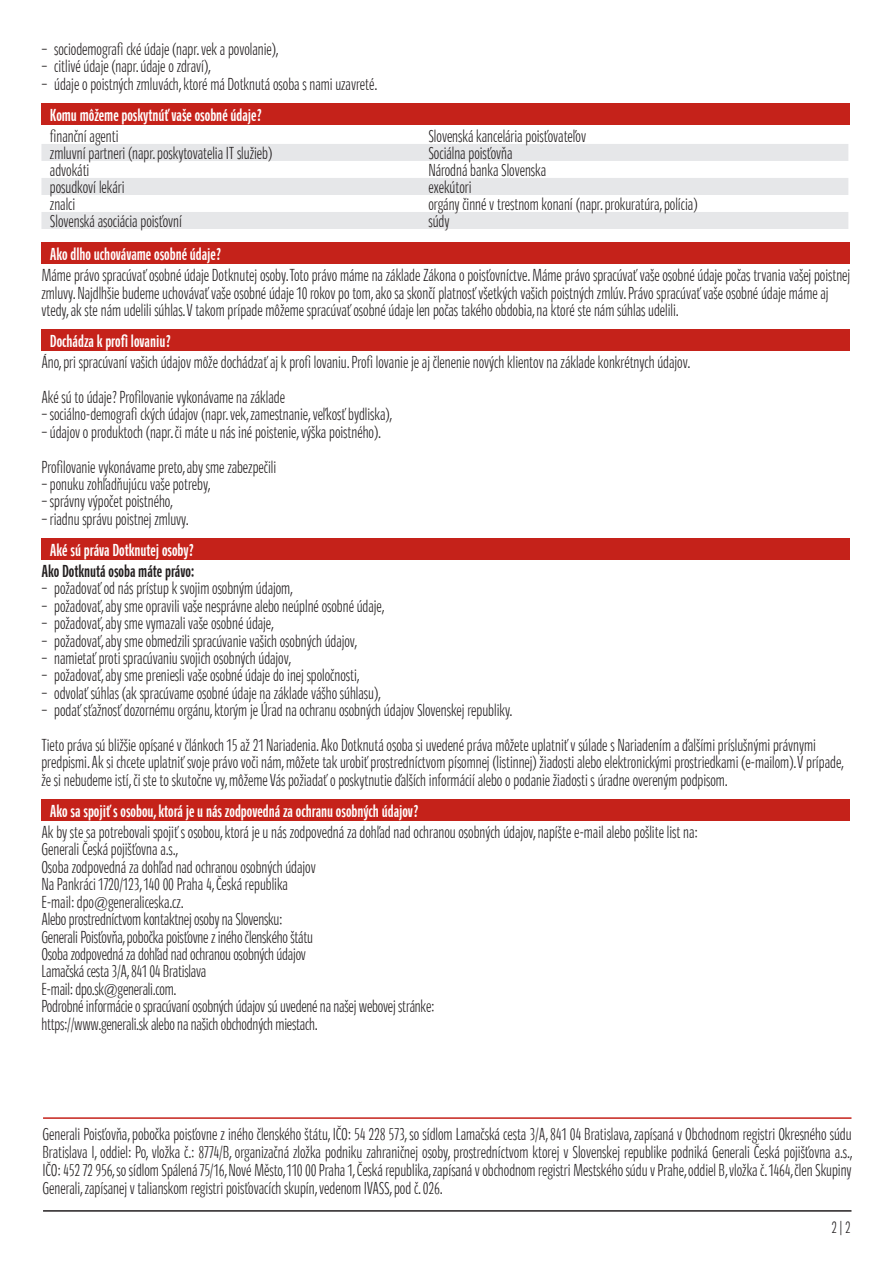
<style>
.page{position:relative;width:893px;height:1263px;background:#fff}
.page>*{position:absolute;margin:0;border:0;box-sizing:border-box;transform-origin:0 0}
.t1{font:18px/17.4px "Polo Extracondensed";color:#231f20}
.t2{font:700 18px "Polo Extracondensed";color:#fff}
.t3{font:700 18px "Polo Extracondensed";color:#231f20}
.t4{font:17.25px "Polo Extracondensed";color:#231f20}
</style>
<div class="page">
<div style="left:41px;top:103px;width:809px;height:22px;background:#c5221a"></div>
<svg style="left:41px;top:144px;width:807px;height:85px;fill:#e6e7e9"></svg>
<div style="left:41px;top:242px;width:809px;height:22px;background:#c5221a"></div>
<div style="left:41px;top:329px;width:809px;height:22px;background:#c5221a"></div>
<div style="left:41px;top:538px;width:809px;height:22px;background:#c5221a"></div>
<div style="left:41px;top:799px;width:809px;height:22px;background:#c5221a"></div>
<hr style="left:43px;top:1117px;width:808px;height:2px;background:#c5221a">
<hr style="left:43px;top:1210px;width:808px;height:1px;background:#231f20">
<p class="t1" style="left:41px;top:41px;width:239px">– sociodemografi cké údaje (napr. vek a povolanie),</p>
<p class="t1" style="left:41px;top:58px;width:171px">– citlivé údaje (napr. údaje o zdraví),</p>
<p class="t1" style="left:41px;top:75px;width:337px">– údaje o poistných zmluvách, ktoré má Dotknutá osoba s nami uzavreté.</p>
<p class="t2" style="left:50px;top:105px;width:213px">Komu môžeme poskytnúť vaše osobné údaje?</p>
<p class="t1" style="left:50px;top:128px;width:70px">finanční agenti</p>
<p class="t1" style="left:428px;top:128px;width:159px">Slovenská kancelária poisťovateľov</p>
<p class="t1" style="left:50px;top:145px;width:224px">zmluvní partneri (napr. poskytovatelia IT služieb)</p>
<p class="t1" style="left:428px;top:145px;width:86px">Sociálna poisťovňa</p>
<p class="t1" style="left:50px;top:162px;width:41px">advokáti</p>
<p class="t1" style="left:428px;top:162px;width:119px">Národná banka Slovenska</p>
<p class="t1" style="left:50px;top:179px;width:76px">posudkoví lekári</p>
<p class="t1" style="left:428px;top:179px;width:45px">exekútori</p>
<p class="t1" style="left:50px;top:196px;width:27px">znalci</p>
<p class="t1" style="left:428px;top:196px;width:270px">orgány činné v trestnom konaní (napr. prokuratúra, polícia)</p>
<p class="t1" style="left:50px;top:213px;width:134px">Slovenská asociácia poisťovní</p>
<p class="t1" style="left:428px;top:213px;width:22px">súdy</p>
<p class="t2" style="left:50px;top:244px;width:172px">Ako dlho uchovávame osobné údaje?</p>
<p class="t1" style="left:41px;top:267px;width:810px">Máme právo spracúvať osobné údaje Dotknutej osoby. Toto právo máme na základe Zákona o poisťovníctve. Máme právo spracúvať vaše osobné údaje počas trvania vašej poistnej zmluvy. Najdlhšie budeme uchovávať vaše osobné údaje 10 rokov po tom, ako sa skončí platnosť všetkých vašich poistných zmlúv. Právo spracúvať vaše osobné údaje máme aj vtedy, ak ste nám udelili súhlas. V takom prípade môžeme spracúvať osobné údaje len počas takého obdobia, na ktoré ste nám súhlas udelili.</p>
<p class="t2" style="left:50px;top:331px;width:122px">Dochádza k profi lovaniu?</p>
<p class="t1" style="left:41px;top:345px;width:650px;line-height:34.8px">Áno, pri spracúvaní vašich údajov môže dochádzať aj k profi lovaniu. Profi lovanie je aj členenie nových klientov na základe konkrétnych údajov.<br>Aké sú to údaje? Profilovanie vykonávame na základe</p>
<p class="t1" style="left:41px;top:406px;width:352px">– sociálno-demografi ckých údajov (napr. vek, zamestnanie, veľkosť bydliska),</p>
<p class="t1" style="left:41px;top:415px;width:341px;line-height:34.8px">– údajov o produktoch (napr. či máte u nás iné poistenie, výška poistného).<br>Profilovanie vykonávame preto, aby sme zabezpečili</p>
<p class="t1" style="left:41px;top:476px;width:170px">– ponuku zohľadňujúcu vaše potreby,</p>
<p class="t1" style="left:41px;top:493px;width:133px">– správny výpočet poistného,</p>
<p class="t1" style="left:41px;top:510px;width:149px">– riadnu správu poistnej zmluvy.</p>
<p class="t2" style="left:50px;top:540px;width:145px">Aké sú práva Dotknutej osoby?</p>
<p class="t3" style="left:41px;top:561px;width:154px">Ako Dotknutá osoba máte právo:</p>
<p class="t1" style="left:41px;top:580px;width:253px">– požadovať od nás prístup k svojim osobným údajom,</p>
<p class="t1" style="left:41px;top:597px;width:345px">– požadovať, aby sme opravili vaše nesprávne alebo neúplné osobné údaje,</p>
<p class="t1" style="left:41px;top:615px;width:234px">– požadovať, aby sme vymazali vaše osobné údaje,</p>
<p class="t1" style="left:41px;top:632px;width:317px">– požadovať, aby sme obmedzili spracúvanie vašich osobných údajov,</p>
<p class="t1" style="left:41px;top:650px;width:251px">– namietať proti spracúvaniu svojich osobných údajov,</p>
<p class="t1" style="left:41px;top:667px;width:320px">– požadovať, aby sme preniesli vaše osobné údaje do inej spoločnosti,</p>
<p class="t1" style="left:41px;top:684px;width:341px">– odvolať súhlas (ak spracúvame osobné údaje na základe vášho súhlasu),</p>
<p class="t1" style="left:41px;top:693px;width:776px;line-height:34.8px">– podať sťažnosť dozornému orgánu, ktorým je Úrad na ochranu osobných údajov Slovenskej republiky.<br>Tieto práva sú bližšie opísané v článkoch 15 až 21 Nariadenia. Ako Dotknutá osoba si uvedené práva môžete uplatniť v súlade s Nariadením a ďalšími príslušnými právnymi</p>
<p class="t1" style="left:41px;top:754px;width:804px">predpismi. Ak si chcete uplatniť svoje právo voči nám, môžete tak urobiť prostredníctvom písomnej (listinnej) žiadosti alebo elektronickými prostriedkami (e-mailom). V prípade, že si nebudeme istí, či ste to skutočne vy, môžeme Vás požiadať o poskytnutie ďalších informácií alebo o podanie žiadosti s úradne overeným podpisom.</p>
<p class="t2" style="left:50px;top:801px;width:369px">Ako sa spojiť s osobou, ktorá je u nás zodpovedná za ochranu osobných údajov?</p>
<p class="t1" style="left:41px;top:824px;width:658px">Ak by ste sa potrebovali spojiť s osobou, ktorá je u nás zodpovedná za dohľad nad ochranou osobných údajov, napíšte e-mail alebo pošlite list na:<br>Generali Česká pojišťovna a.s.,<br>Osoba zodpovedná za dohľad nad ochranou osobných údajov<br>Na Pankráci 1720/123, 140 00 Praha 4, Česká republika<br>E-mail: dpo@generaliceska.cz.<br>Alebo prostredníctvom kontaktnej osoby na Slovensku:<br>Generali Poisťovňa, pobočka poisťovne z iného členského štátu<br>Osoba zodpovedná za dohľad nad ochranou osobných údajov<br>Lamačská cesta 3/A, 841 04 Bratislava<br>E-mail: dpo.sk@generali.com.<br>Podrobné informácie o spracúvaní osobných údajov sú uvedené na našej webovej stránke:<br>https://www.generali.sk alebo na našich obchodných miestach.</p>
<p class="t1" style="left:43px;top:1126px;width:811px;line-height:18px;text-align:justify">Generali Poisťovňa, pobočka poisťovne z iného členského štátu, IČO: 54 228 573, so sídlom Lamačská cesta 3/A, 841 04 Bratislava, zapísaná v Obchodnom registri Okresného súdu Bratislava I, oddiel: Po, vložka č.: 8774/B, organizačná zložka podniku zahraničnej osoby, prostredníctvom ktorej v Slovenskej republike podniká Generali Česká pojišťovna a.s., IČO: 452 72 956, so sídlom Spálená 75/16, Nové Město, 110 00 Praha 1, Česká republika, zapísaná v obchodnom registri Mestského súdu v Prahe, oddiel B, vložka č. 1464, člen Skupiny Generali, zapísanej v talianskom registri poisťovacích skupín, vedenom IVASS, pod č. 026.</p>
<p class="t4" style="left:831px;top:1221px;width:20px">2 | 2</p>
</div>
